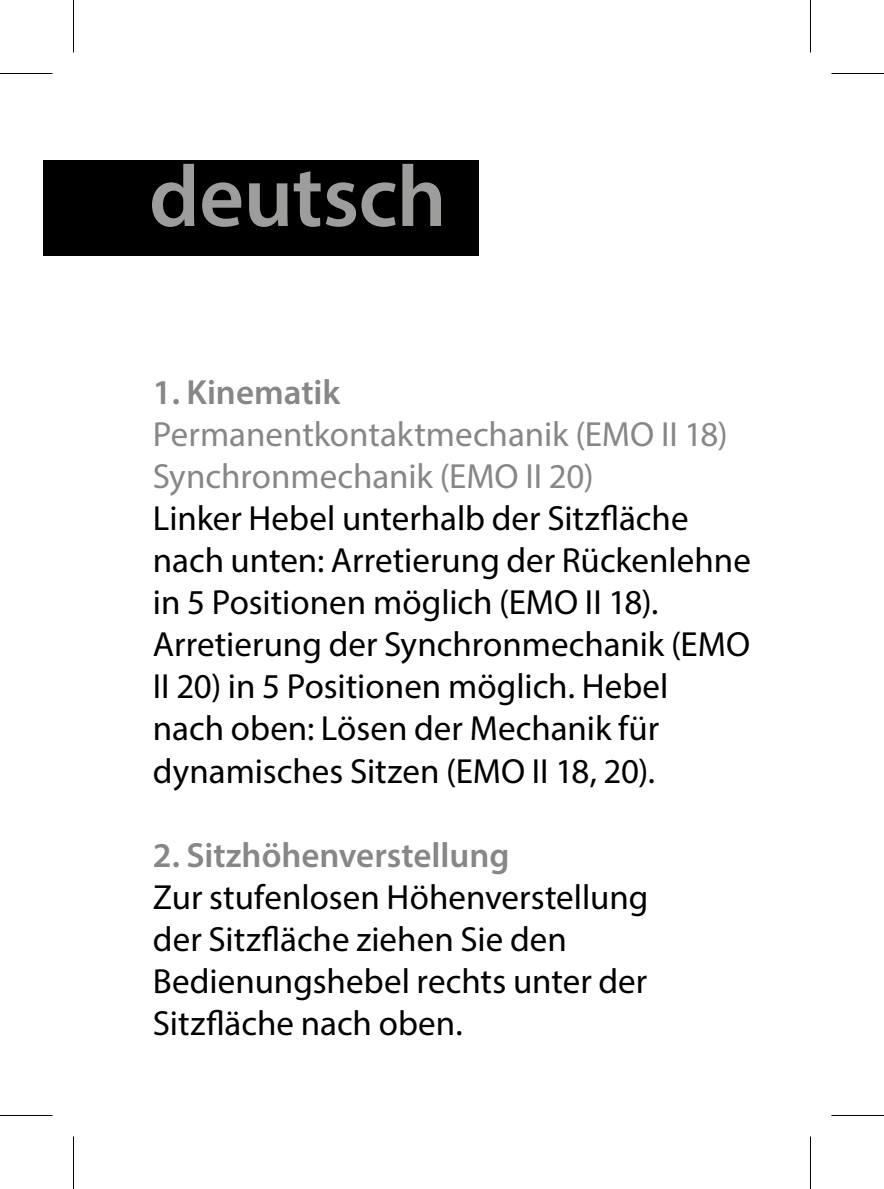
<style>
.page{position:relative;width:884px;height:1189px;background:#fff}
.page>*{position:absolute;margin:0;border:0;box-sizing:border-box;transform-origin:0 0}
.t1{font:600 87.5px "Myriad Pro";letter-spacing:-.01em;color:#9d9d9c}
.t2{font:35px/42.4px "Myriad Pro";color:#000}
.t3{font:35px/42px "Myriad Pro";color:#878787}
.t4{font:600 35px "Myriad Pro";color:#878787}
</style>
<div class="page">
<div style="left:44px;top:160px;width:435px;height:96px;background:#000"></div>
<hr style="left:0;top:73px;width:52px;height:1px;background:#000">
<hr style="left:831px;top:73px;width:53px;height:1px;background:#000">
<hr style="left:0;top:1115px;width:52px;height:1px;background:#000">
<hr style="left:831px;top:1115px;width:53px;height:1px;background:#000">
<hr style="left:73px;top:0;width:1px;height:53px;background:#000">
<hr style="left:73px;top:1136px;width:1px;height:53px;background:#000">
<hr style="left:810px;top:0;width:1px;height:53px;background:#000">
<hr style="left:810px;top:1136px;width:1px;height:53px;background:#000">
<h1 class="t1" style="left:149px;top:141px;width:299px">deutsch</h1>
<p class="t4" style="left:153px;top:370px;width:189px">1. Kinematik</p>
<p class="t3" style="left:153px;top:412px;width:576px">Permanentkontaktmechanik (EMO II 18)<br>Synchronmechanik (EMO II 20)</p>
<p class="t2" style="left:153px;top:496px;width:599px">Linker Hebel unterhalb der Sitzfläche nach unten: Arretierung der Rückenlehne in 5 Positionen möglich (EMO II 18).<br>Arretierung der Synchronmechanik (EMO II 20) in 5 Positionen möglich. Hebel<br>nach oben: Lösen der Mechanik für dynamisches Sitzen (EMO II 18, 20).</p>
<p class="t4" style="left:153px;top:833px;width:358px">2. Sitzhöhenverstellung</p>
<p class="t2" style="left:153px;top:876px;width:497px">Zur stufenlosen Höhenverstellung der Sitzfläche ziehen Sie den<br>Bedienungshebel rechts unter der<br>Sitzfläche nach oben.</p>
</div>
